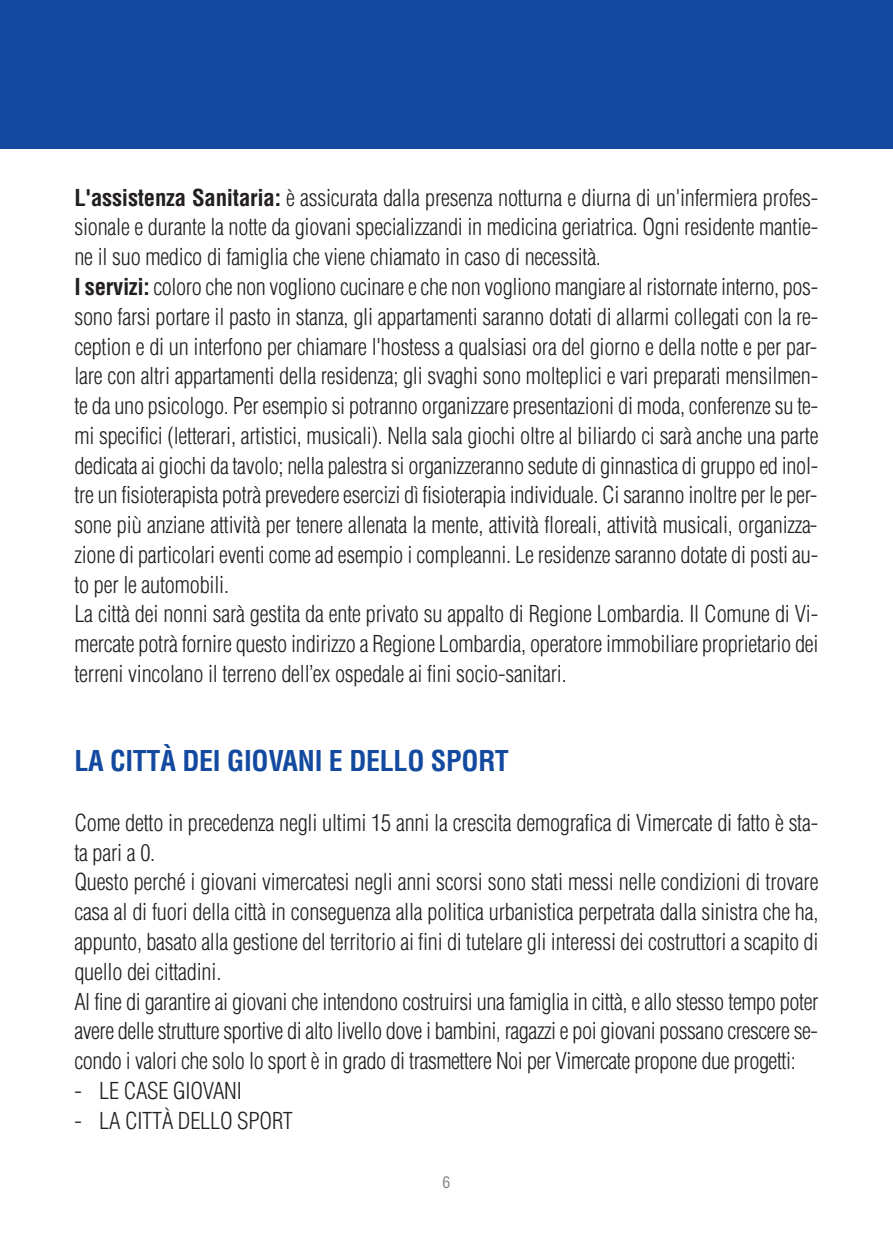
<style>
.page{position:relative;width:893px;height:1241px;background:#fff}
.page>*{position:absolute;margin:0;border:0;box-sizing:border-box;transform-origin:0 0}
.t1{font:700 condensed 28px "Helvetica";letter-spacing:-.01em;color:#13499f}
.t2{font:300 condensed 22.75px/29.8px "Helvetica";letter-spacing:-.01em;color:#231f20}
.t3{font:condensed 15.75px "Helvetica";color:#808285}
.s1{font-weight:700}
</style>
<div class="page">
<div style="left:0;top:0;width:893px;height:149px;background:#13499f"></div>
<p class="t2" style="left:74px;top:183px;width:746px"><span class="s1">L'assistenza Sanitaria:</span> è assicurata dalla presenza notturna e diurna di un'infermiera profes&shy;sionale e durante la notte da giovani specializzandi in medicina geriatrica. Ogni residente mantie&shy;ne il suo medico di famiglia che viene chiamato in caso di necessità.<br><span class="s1">I servizi:</span> coloro che non vogliono cucinare e che non vogliono mangiare al ristornate interno, pos&shy;sono farsi portare il pasto in stanza, gli appartamenti saranno dotati di allarmi collegati con la re&shy;ception e di un interfono per chiamare l'hostess a qualsiasi ora del giorno e della notte e per par&shy;lare con altri appartamenti della residenza; gli svaghi sono molteplici e vari preparati mensilmen&shy;te da uno psicologo. Per esempio si potranno organizzare presentazioni di moda, conferenze su te&shy;mi specifici (letterari, artistici, musicali). Nella sala giochi oltre al biliardo ci sarà anche una parte dedicata ai giochi da tavolo; nella palestra si organizzeranno sedute di ginnastica di gruppo ed inol&shy;tre un fisioterapista potrà prevedere esercizi dì fisioterapia individuale. Ci saranno inoltre per le per&shy;sone più anziane attività per tenere allenata la mente, attività floreali, attività musicali, organizza&shy;zione di particolari eventi come ad esempio i compleanni. Le residenze saranno dotate di posti au&shy;to per le automobili.<br>La città dei nonni sarà gestita da ente privato su appalto di Regione Lombardia. Il Comune di Vi&shy;mercate potrà fornire questo indirizzo a Regione Lombardia, operatore immobiliare proprietario dei terreni vincolano il terreno dell’ex ospedale ai fini socio-sanitari.</p>
<p class="t1" style="left:74px;top:745px;width:436px">LA CITTÀ DEI GIOVANI E DELLO SPORT</p>
<p class="t2" style="left:74px;top:808px;width:746px">Come detto in precedenza negli ultimi 15 anni la crescita demografica di Vimercate di fatto è sta&shy;ta pari a 0.<br>Questo perché i giovani vimercatesi negli anni scorsi sono stati messi nelle condizioni di trovare casa al di fuori della città in conseguenza alla politica urbanistica perpetrata dalla sinistra che ha, appunto, basato alla gestione del territorio ai fini di tutelare gli interessi dei costruttori a scapito di quello dei cittadini.<br>Al fine di garantire ai giovani che intendono costruirsi una famiglia in città, e allo stesso tempo poter avere delle strutture sportive di alto livello dove i bambini, ragazzi e poi giovani possano crescere se&shy;condo i valori che solo lo sport è in grado di trasmettere Noi per Vimercate propone due progetti:</p>
<p class="t2" style="left:74px;top:1075px;width:169px">- LE CASE GIOVANI</p>
<p class="t2" style="left:74px;top:1105px;width:220px">- LA CITTÀ DELLO SPORT</p>
<p class="t3" style="left:443px;top:1173px;width:9px">6</p>
</div>
